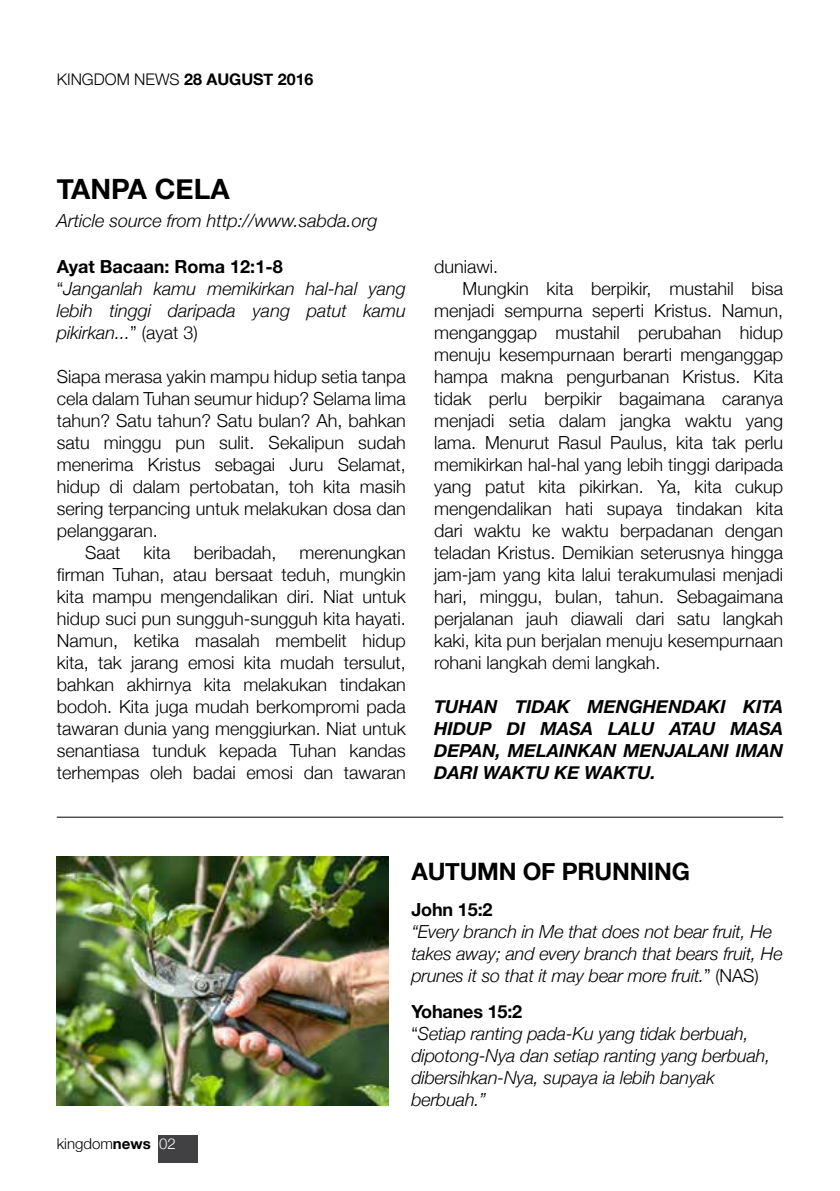
<style>
.page{position:relative;width:840px;height:1191px;background:#fff}
.page>*{position:absolute;margin:0;border:0;box-sizing:border-box;transform-origin:0 0}
.t1{font:700 28px "Helvetica Neue";color:#000}
.t2{font:700 24px "Helvetica Neue";letter-spacing:-.01em;color:#000}
.t3{font:300 18px/22px "Helvetica Neue";color:#000;text-align:justify}
.t4{font:italic 300 18px/22px "Helvetica Neue";letter-spacing:-.01em;color:#000}
.t5{font:italic 700 18px/22px "Helvetica Neue";color:#000;text-align:justify}
.t6{font:700 18px "Helvetica Neue";letter-spacing:-.01em;color:#000}
.t7{font:700 16px "Helvetica Neue";color:#000}
.t8{font:300 15px "Helvetica Neue";color:#000}
.s1{font-weight:300}
.s2{font-weight:700;font-style:normal}
.s3{font-style:normal}
.s4{font-weight:700}
.s5{color:#fff}
</style>
<div class="page">
<div style="left:158px;top:1135px;width:39px;height:27px;background:#414042"></div>
<img style="left:57px;top:856px;width:331px;height:250px">
<hr style="left:57px;top:816px;width:725px;height:1px;background:#000">
<p class="t7" style="left:57px;top:67px;width:258px"><span class="s1">Kingdom News</span> 28 AUGUST 2016</p>
<h1 class="t1" style="left:57px;top:167px;width:171px">Tanpa Cela</h1>
<p class="t4" style="left:57px;top:208px;width:322px">Article source from http://www.sabda.org</p>
<p class="t4" style="left:57px;top:254px;width:350px"><span class="s2">Ayat Bacaan: Roma 12:1-8<br></span><span class="s3">“</span>Janganlah kamu memikirkan hal-hal yang lebih tinggi daripada yang patut kamu pikirkan...<span class="s3">” (ayat 3)</span></p>
<p class="t3" style="left:57px;top:364px;width:350px">Siapa merasa yakin mampu hidup setia tanpa</p>
<p class="t3" style="left:57px;top:386px;width:350px">cela dalam Tuhan seumur hidup? Selama lima</p>
<p class="t3" style="left:57px;top:408px;width:350px">tahun? Satu tahun? Satu bulan? Ah, bahkan</p>
<p class="t3" style="left:57px;top:430px;width:350px">satu minggu pun sulit. Sekalipun sudah</p>
<p class="t3" style="left:57px;top:452px;width:350px">menerima Kristus sebagai Juru Selamat,</p>
<p class="t3" style="left:57px;top:474px;width:350px">hidup di dalam pertobatan, toh kita masih</p>
<p class="t3" style="left:57px;top:496px;width:350px">sering terpancing untuk melakukan dosa dan</p>
<p class="t3" style="left:57px;top:518px;width:103px">pelanggaran.</p>
<p class="t3" style="left:85px;top:540px;width:37px">Saat</p>
<p class="t3" style="left:143px;top:540px;width:28px">kita</p>
<p class="t3" style="left:194px;top:540px;width:84px">beribadah,</p>
<p class="t3" style="left:57px;top:540px;width:350px;text-indent:243px">merenungkan firman Tuhan, atau bersaat teduh, mungkin kita mampu mengendalikan diri. Niat untuk hidup suci pun sungguh-sungguh kita hayati.<br>Namun, ketika masalah membelit hidup kita, tak jarang emosi kita mudah tersulut, bahkan akhirnya kita melakukan tindakan bodoh. Kita juga mudah berkompromi pada tawaran dunia yang menggiurkan. Niat untuk senantiasa tunduk kepada Tuhan kandas terhempas oleh badai emosi dan tawaran</p>
<p class="t3" style="left:434px;top:254px;width:66px">duniawi.</p>
<p class="t3" style="left:462px;top:276px;width:322px">Mungkin kita berpikir, mustahil bisa</p>
<p class="t3" style="left:434px;top:298px;width:350px">menjadi sempurna seperti Kristus. Namun,</p>
<p class="t3" style="left:434px;top:320px;width:350px">menganggap mustahil perubahan hidup</p>
<p class="t3" style="left:434px;top:342px;width:350px">menuju kesempurnaan berarti menganggap</p>
<p class="t3" style="left:434px;top:364px;width:350px">hampa makna pengurbanan Kristus. Kita</p>
<p class="t3" style="left:434px;top:386px;width:350px">tidak perlu berpikir bagaimana caranya</p>
<p class="t3" style="left:434px;top:408px;width:350px">menjadi setia dalam jangka waktu yang</p>
<p class="t3" style="left:434px;top:430px;width:350px">lama. Menurut Rasul Paulus, kita tak perlu</p>
<p class="t3" style="left:434px;top:452px;width:350px">memikirkan hal-hal yang lebih tinggi daripada</p>
<p class="t3" style="left:434px;top:474px;width:350px">yang patut kita pikirkan. Ya, kita cukup</p>
<p class="t3" style="left:434px;top:496px;width:350px">mengendalikan hati supaya tindakan kita</p>
<p class="t3" style="left:434px;top:518px;width:350px">dari waktu ke waktu berpadanan dengan</p>
<p class="t3" style="left:434px;top:540px;width:350px">teladan Kristus. Demikian seterusnya hingga</p>
<p class="t3" style="left:434px;top:562px;width:350px">jam-jam yang kita lalui terakumulasi menjadi</p>
<p class="t3" style="left:434px;top:584px;width:350px">hari, minggu, bulan, tahun. Sebagaimana</p>
<p class="t3" style="left:434px;top:606px;width:350px">perjalanan jauh diawali dari satu langkah</p>
<p class="t3" style="left:434px;top:628px;width:350px">kaki, kita pun berjalan menuju kesempurnaan</p>
<p class="t3" style="left:434px;top:650px;width:228px">rohani langkah demi langkah.</p>
<p class="t5" style="left:434px;top:695px;width:350px">TUHAN TIDAK MENGHENDAKI KITA HIDUP DI MASA LALU ATAU MASA DEPAN, MELAINKAN MENJALANI IMAN DARI WAKTU KE WAKTU.</p>
<p class="t8" style="left:57px;top:1131px;width:120px">kingdom<span class="s4">news</span> <span class="s5">02</span></p>
<h2 class="t2" style="left:411px;top:852px;width:280px">AUTUMN OF PRUNN ING</h2>
<p class="t6" style="left:411px;top:895px;width:82px">John 15:2</p>
<p class="t4" style="left:411px;top:919px;width:372px">“Every branch in Me that does not bear fruit, He takes away; and every branch that bears fruit, He prunes it so that it may bear more fruit.<span class="s3">” (NAS)</span></p>
<p class="t4" style="left:411px;top:999px;width:360px"><span class="s2">Yohanes 15:2<br></span><span class="s3">“</span>Setiap ranting pada-Ku yang tidak berbuah, dipotong-Nya dan setiap ranting yang berbuah, dibersihkan-Nya, supaya ia lebih banyak berbuah.”</p>
</div>
